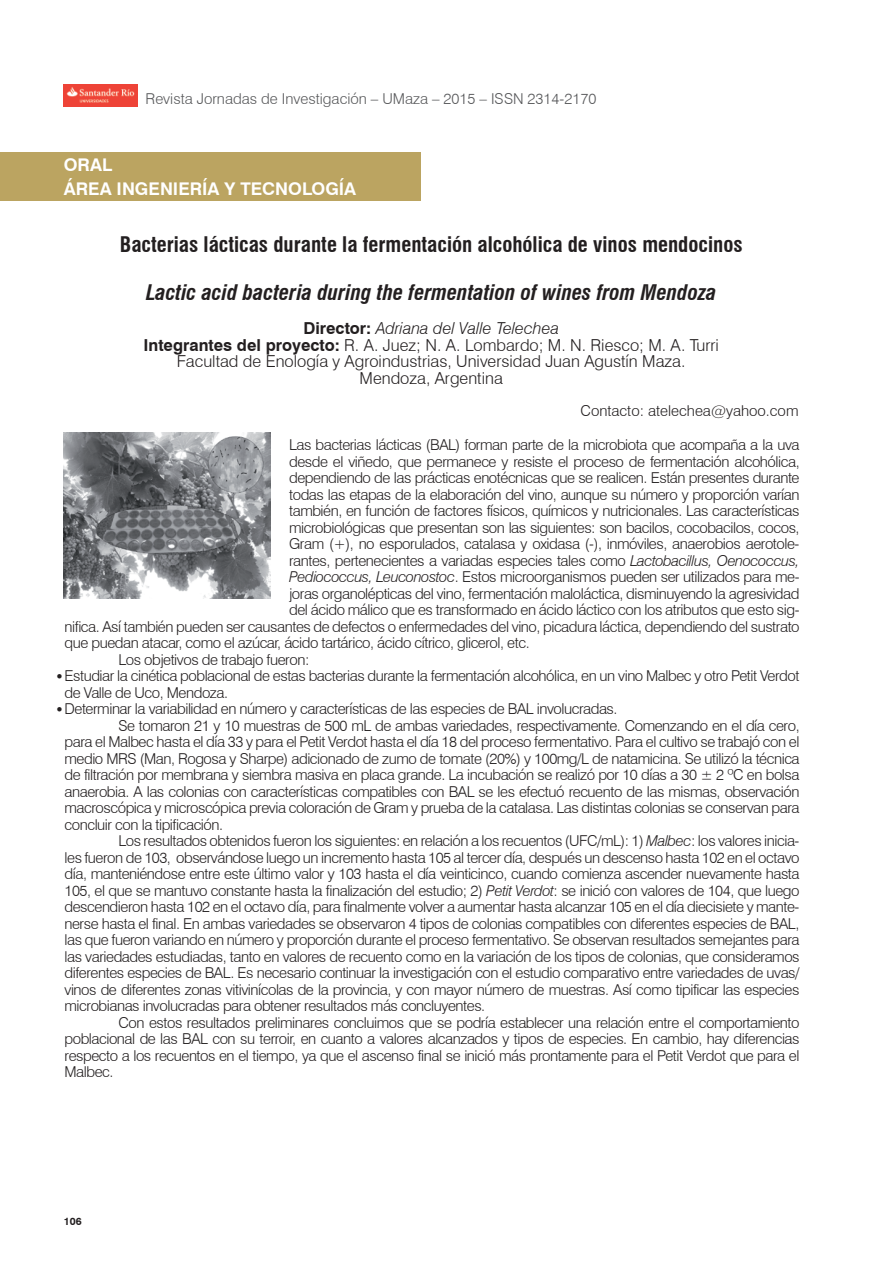
<style>
.page{position:relative;width:893px;height:1263px;background:#fff}
.page>*{position:absolute;margin:0;border:0;box-sizing:border-box;transform-origin:0 0}
.t1{font:700 condensed 21px "Swiss 721 BT";color:#231f20}
.t2{font:italic 700 condensed 21px "Swiss 721 BT";color:#231f20}
.t3{font:700 17.55px/24px "Swiss 721 BT";color:#fff}
.t4{font:300 16.5px/16.5px "Swiss 721 BT";color:#231f20;text-align:center}
.t5{font:300 15px/16.5px "Swiss 721 BT";letter-spacing:-.03em;color:#231f20}
.t6{font:300 15px "Swiss 721 BT";color:#57585a}
.t7{font:300 15px "Swiss 721 BT";color:#231f20}
.t8{font:700 10.5px "Swiss 721 BT";color:#231f20}
.s1{font-weight:700}
.s2{font-style:italic}
</style>
<div class="page">
<img style="left:64px;top:85px;width:74px;height:21px">
<div style="left:0;top:152px;width:421px;height:49px;background:#bba461"></div>
<img style="left:64px;top:432px;width:206px;height:166px">
<p class="t6" style="left:146px;top:89px;width:452px">Revista Jornadas de Investigación – UMaza – 2015 – ISSN 2314-2170</p>
<p class="t3" style="left:64px;top:152px;width:294px">ORAL<br>ÁREA INGENIERÍA Y TECNOLOGÍA</p>
<h1 class="t1" style="left:120px;top:232px;width:624px">Bacterias lácticas durante la fermentación alcohólica de vinos mendocinos</h1>
<h1 class="t2" style="left:146px;top:280px;width:572px">Lactic acid bacteria during the fermentation of wines from Mendoza</h1>
<p class="t4" style="left:143px;top:320px;width:577px"><span class="s1">Director:</span> <span class="s2">Adriana del Valle Telechea<br></span><span class="s1">Integrantes del proyecto:</span> R. A. Juez; N. A. Lombardo; M. N. Riesco; M. A. Turri Facultad de Enología y Agroindustrias, Universidad Juan Agustín Maza.<br>Mendoza, Argentina</p>
<p class="t7" style="left:581px;top:401px;width:219px">Contacto: atelechea@yahoo.com</p>
<p class="t5" style="left:289px;top:436px;width:512px">Las bacterias lácticas (BAL) forman parte de la microbiota que acompaña a la uva</p>
<p class="t5" style="left:289px;top:453px;width:512px">desde el viñedo, que permanece y resiste el proceso de fermentación alcohólica,</p>
<p class="t5" style="left:289px;top:469px;width:512px">dependiendo de las prácticas enotécnicas que se realicen. Están presentes durante</p>
<p class="t5" style="left:289px;top:486px;width:512px">todas las etapas de la elaboración del vino, aunque su número y proporción varían</p>
<p class="t5" style="left:289px;top:502px;width:512px">también, en función de factores físicos, químicos y nutricionales. Las características</p>
<p class="t5" style="left:289px;top:519px;width:512px">microbiológicas que presentan son las siguientes: son bacilos, cocobacilos, cocos,</p>
<p class="t5" style="left:289px;top:535px;width:512px">Gram (+), no esporulados, catalasa y oxidasa (-), inmóviles, anaerobios aerotole-</p>
<p class="t5" style="left:289px;top:552px;width:512px">rantes, pertenecientes a variadas especies tales como <span class="s2">Lactobacillus, Oenococcus,</span></p>
<p class="t5" style="left:289px;top:568px;width:512px"><span class="s2">Pediococcus, Leuconostoc</span>. Estos microorganismos pueden ser utilizados para me-</p>
<p class="t5" style="left:289px;top:585px;width:512px">joras organolépticas del vino, fermentación maloláctica, disminuyendo la agresividad</p>
<p class="t5" style="left:289px;top:601px;width:512px">del ácido málico que es transformado en ácido láctico con los atributos que esto sig-</p>
<p class="t5" style="left:65px;top:618px;width:737px">nifica. Así también pueden ser causantes de defectos o enfermedades del vino, picadura láctica, dependiendo del sustrato</p>
<p class="t5" style="left:65px;top:634px;width:467px">que puedan atacar, como el azúcar, ácido tartárico, ácido cítrico, glicerol, etc.</p>
<p class="t5" style="left:119px;top:651px;width:192px">Los objetivos de trabajo fueron:</p>
<p class="t5" style="left:65px;top:667px;width:736px;text-indent:-9px">•Estudiar la cinética poblacional de estas bacterias durante la fermentación alcohólica, en un vino Malbec y otro Petit Verdot de Valle de Uco, Mendoza.</p>
<p class="t5" style="left:55px;top:700px;width:564px">•Determinar la variabilidad en número y características de las especies de BAL involucradas.</p>
<p class="t5" style="left:119px;top:717px;width:683px">Se tomaron 21 y 10 muestras de 500 mL de ambas variedades, respectivamente. Comenzando en el día cero,</p>
<p class="t5" style="left:65px;top:733px;width:736px">para el Malbec hasta el día 33 y para el Petit Verdot hasta el día 18 del proceso fermentativo. Para el cultivo se trabajó con el</p>
<p class="t5" style="left:65px;top:750px;width:737px">medio MRS (Man, Rogosa y Sharpe) adicionado de zumo de tomate (20%) y 100mg/L de natamicina. Se utilizó la técnica</p>
<p class="t5" style="left:65px;top:766px;width:736px">de filtración por membrana y siembra masiva en placa grande. La incubación se realizó por 10 días a 30 ± 2 ºC en bolsa</p>
<p class="t5" style="left:65px;top:783px;width:736px">anaerobia. A las colonias con características compatibles con BAL se les efectuó recuento de las mismas, observación</p>
<p class="t5" style="left:65px;top:799px;width:736px">macroscópica y microscópica previa coloración de Gram y prueba de la catalasa. Las distintas colonias se conservan para</p>
<p class="t5" style="left:65px;top:816px;width:160px">concluir con la tipificación.</p>
<p class="t5" style="left:119px;top:832px;width:682px">Los resultados obtenidos fueron los siguientes: en relación a los recuentos (UFC/mL): 1) <span class="s2">Malbec</span>: los valores inicia-</p>
<p class="t5" style="left:65px;top:849px;width:736px">les fueron de 103, observándose luego un incremento hasta 105 al tercer día, después un descenso hasta 102 en el octavo</p>
<p class="t5" style="left:65px;top:865px;width:737px">día, manteniéndose entre este último valor y 103 hasta el día veinticinco, cuando comienza ascender nuevamente hasta</p>
<p class="t5" style="left:65px;top:882px;width:736px">105, el que se mantuvo constante hasta la finalización del estudio; 2) <span class="s2">Petit Verdot</span>: se inició con valores de 104, que luego</p>
<p class="t5" style="left:65px;top:898px;width:736px">descendieron hasta 102 en el octavo día, para finalmente volver a aumentar hasta alcanzar 105 en el día diecisiete y mante-</p>
<p class="t5" style="left:65px;top:915px;width:736px">nerse hasta el final. En ambas variedades se observaron 4 tipos de colonias compatibles con diferentes especies de BAL,</p>
<p class="t5" style="left:65px;top:931px;width:737px">las que fueron variando en número y proporción durante el proceso fermentativo. Se observan resultados semejantes para</p>
<p class="t5" style="left:65px;top:948px;width:737px">las variedades estudiadas, tanto en valores de recuento como en la variación de los tipos de colonias, que consideramos</p>
<p class="t5" style="left:65px;top:964px;width:736px">diferentes especies de BAL. Es necesario continuar la investigación con el estudio comparativo entre variedades de uvas/</p>
<p class="t5" style="left:65px;top:981px;width:736px">vinos de diferentes zonas vitivinícolas de la provincia, y con mayor número de muestras. Así como tipificar las especies</p>
<p class="t5" style="left:65px;top:997px;width:422px">microbianas involucradas para obtener resultados más concluyentes.</p>
<p class="t5" style="left:119px;top:1014px;width:682px">Con estos resultados preliminares concluimos que se podría establecer una relación entre el comportamiento</p>
<p class="t5" style="left:65px;top:1030px;width:737px">poblacional de las BAL con su terroir, en cuanto a valores alcanzados y tipos de especies. En cambio, hay diferencias</p>
<p class="t5" style="left:65px;top:1047px;width:736px">respecto a los recuentos en el tiempo, ya que el ascenso final se inició más prontamente para el Petit Verdot que para el</p>
<p class="t5" style="left:65px;top:1063px;width:50px">Malbec.</p>
<p class="t8" style="left:64px;top:1215px;width:19px">106</p>
</div>
